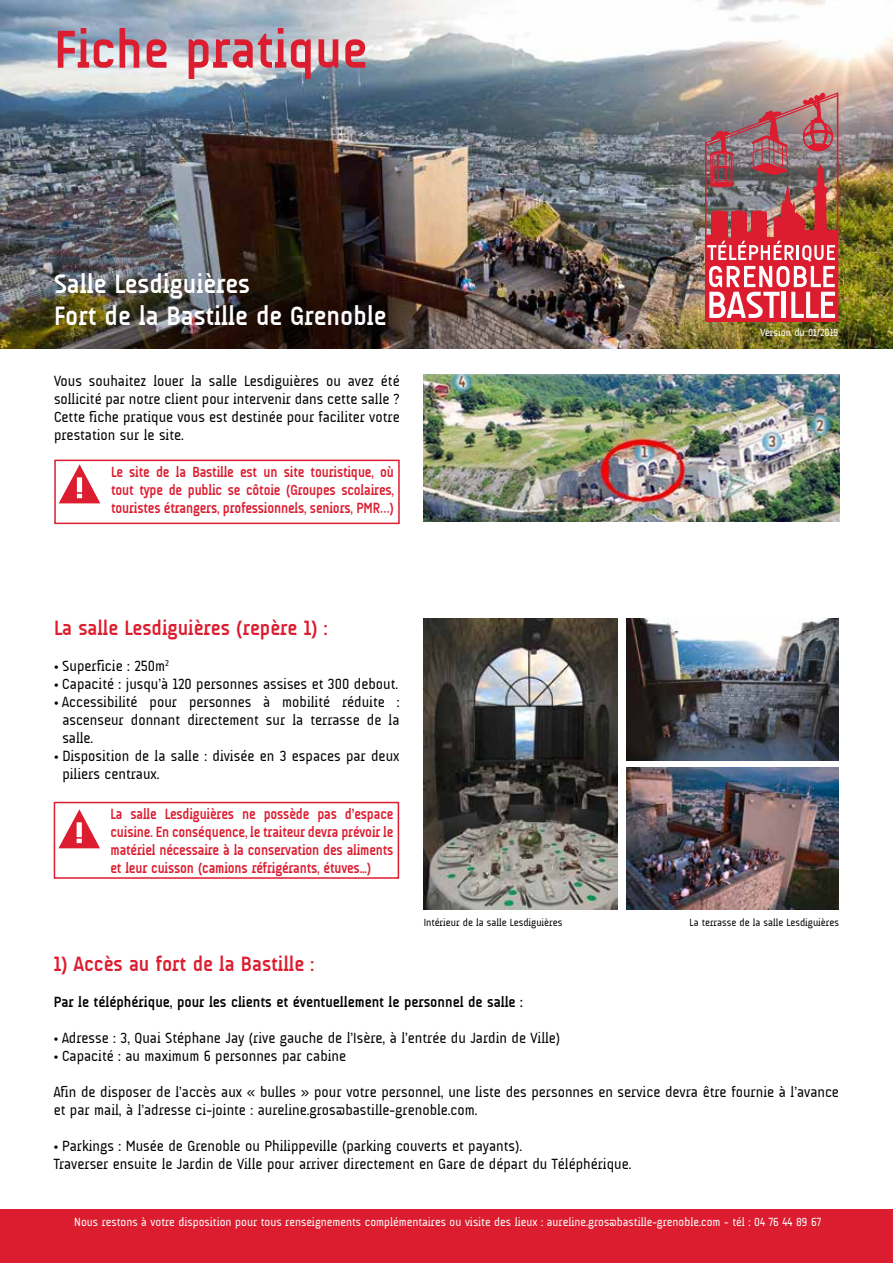
<style>
.page{position:relative;width:893px;height:1263px;background:#fff}
.page>*{position:absolute;margin:0;border:0;box-sizing:border-box;transform-origin:0 0}
.t1{font:700 54px "A Udimat";color:#dc1c2f}
.t2{font:700 27px/32.4px "A Udimat";color:#fff}
.t3{font:700 21px "A Udimat";color:#dc1c2f}
.t4{font:15px/18px "A Udimat";color:#000}
.t5{font:700 15px/18px "A Udimat";letter-spacing:-.01em;color:#dc1c2f;text-align:justify;scale:.94 1}
.t6{font:700 15px "A Udimat";color:#000}
.t7{font:12px "A Udimat";color:#fff}
.t8{font:10.5px "A Udimat";color:#000}
.t9{font:10.5px "A Udimat";color:#fff}
</style>
<div class="page">
<div style="left:0;top:1209px;width:893px;height:54px;background:#dc1c2f"></div>
<img style="left:0;top:0;width:893px;height:349px">
<img style="left:424px;top:374px;width:415px;height:148px">
<div style="left:54px;top:460px;width:346px;height:64px;border:2px solid #dc1c2f"></div>
<img style="left:626px;top:619px;width:213px;height:141px">
<img style="left:626px;top:767px;width:213px;height:142px">
<img style="left:424px;top:619px;width:193px;height:290px">
<div style="left:54px;top:802px;width:345px;height:77px;border:2px solid #dc1c2f"></div>
<svg style="left:58px;top:809px;width:42px;height:39px"></svg>
<svg style="left:59px;top:464px;width:41px;height:39px"></svg>
<img style="left:704px;top:92px;width:135px;height:231px">
<h1 class="t1" style="left:54px;top:19px;width:315px">Fiche pratique</h1>
<h2 class="t2" style="left:54px;top:267px;width:334px">Salle Lesdiguières<br>Fort de la Bastille de Grenoble</h2>
<p class="t4" style="left:54px;top:371px;width:347px;text-align:justify">Vous souhaitez louer la salle Lesdiguières ou avez été sollicité par notre client pour intervenir dans cette salle ?<br>Cette fiche pratique vous est destinée pour faciliter votre prestation sur le site.</p>
<p class="t5" style="left:111px;top:463px;width:302px">Le site de la Bastille est un site touristique, où tout type de public se côtoie (Groupes scolaires, touristes étrangers, professionnels, seniors, PMR…)</p>
<p class="t9" style="left:760px;top:327px;width:79px">Version du 01/2019</p>
<h3 class="t3" style="left:54px;top:616px;width:275px">La salle Lesdiguières (repère 1) :</h3>
<p class="t4" style="left:54px;top:657px;width:116px">• Superficie : 250m<sup>2</sup></p>
<p class="t4" style="left:54px;top:675px;width:346px">• Capacité : jusqu’à 120 personnes assises et 300 debout.</p>
<p class="t4" style="left:62px;top:693px;width:339px;text-align:justify;text-indent:-8px">• Accessibilité pour personnes à mobilité réduite : ascenseur donnant directement sur la terrasse de la salle.</p>
<p class="t4" style="left:62px;top:747px;width:339px;text-indent:-8px">• Disposition de la salle : divisée en 3 espaces par deux piliers centraux.</p>
<p class="t5" style="left:110px;top:805px;width:302px">La salle Lesdiguières ne possède pas d’espace cuisine. En conséquence, le traiteur devra prévoir le matériel nécessaire à la conservation des aliments et leur cuisson (camions réfrigérants, étuves...)</p>
<p class="t8" style="left:424px;top:917px;width:140px">Intérieur de la salle Lesdiguières</p>
<p class="t8" style="left:690px;top:916px;width:151px">La terrasse de la salle Lesdiguières</p>
<h3 class="t3" style="left:54px;top:952px;width:262px">1) Accès au fort de la Bastille :</h3>
<p class="t6" style="left:54px;top:993px;width:470px">Par le téléphérique, pour les clients et éventuellement le personnel de salle :</p>
<p class="t4" style="left:54px;top:1028px;width:508px">• Adresse : 3, Quai Stéphane Jay (rive gauche de l’Isère, à l’entrée du Jardin de Ville)</p>
<p class="t4" style="left:54px;top:1046px;width:294px">• Capacité : au maximum 6 personnes par cabine</p>
<p class="t4" style="left:54px;top:1082px;width:787px">Afin de disposer de l’accès aux « bulles » pour votre personnel, une liste des personnes en service devra être fournie à l’avance et par mail, à l’adresse ci-jointe : aureline.gros@bastille-grenoble.com.</p>
<p class="t4" style="left:54px;top:1136px;width:579px">• Parkings : Musée de Grenoble ou Philippeville (parking couverts et payants).<br>Traverser ensuite le Jardin de Ville pour arriver directement en Gare de départ du Téléphérique.</p>
<p class="t7" style="left:74px;top:1215px;width:748px">Nous restons à votre disposition pour tous renseignements complémentaires ou visite des lieux : aureline.gros@bastille-grenoble.com - tél : 04 76 44 89 67</p>
</div>
